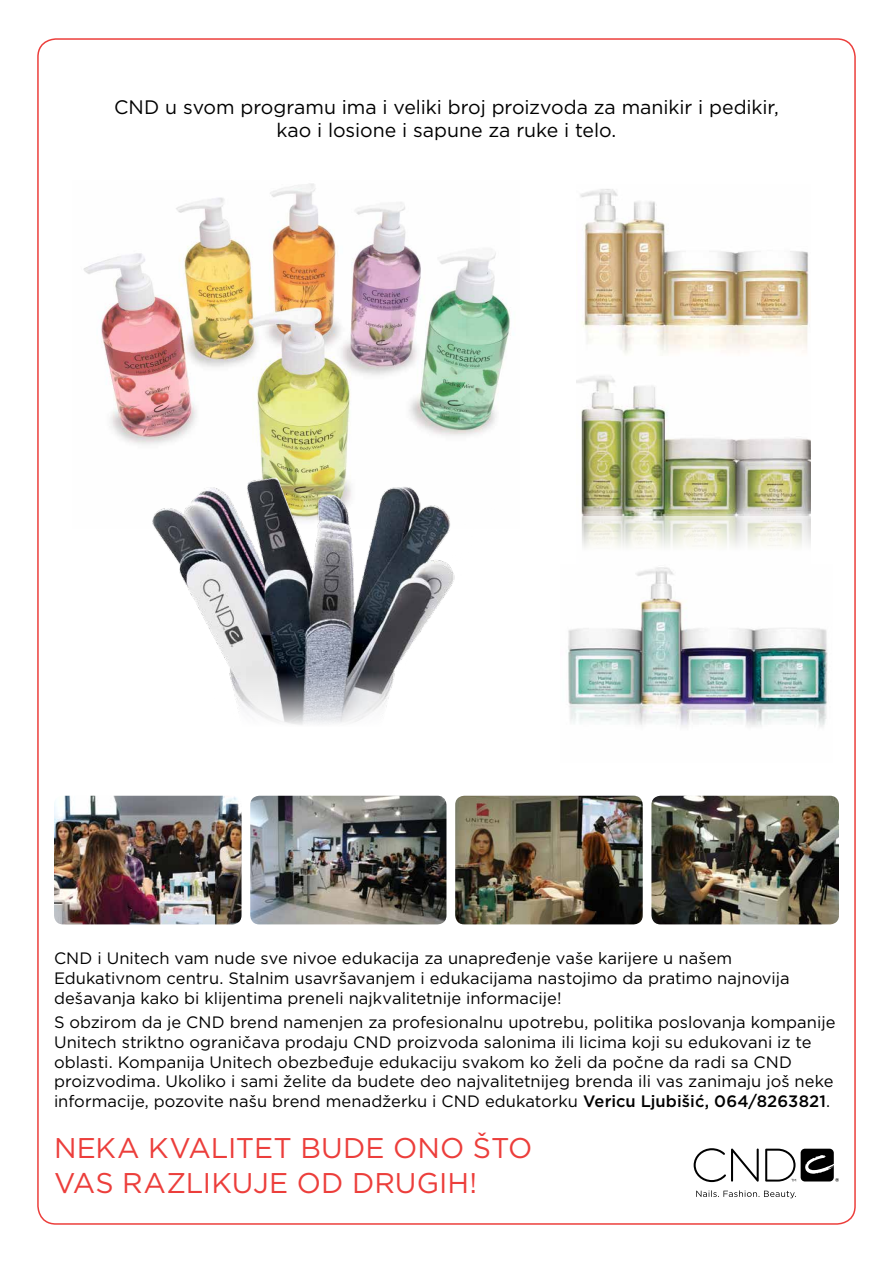
<style>
.page{position:relative;width:893px;height:1263px;background:#fff}
.page>*{position:absolute;margin:0;border:0;box-sizing:border-box;transform-origin:0 0}
.t1{font:28.5px "Gotham";letter-spacing:.005em;color:#ec3e3b}
.t2{font:19.5px/23.4px "Gotham";letter-spacing:-.005em;color:#000;text-align:center}
.t3{font:16.5px/19.8px "Gotham";color:#000}
.s1{font-weight:500}
</style>
<div class="page">
<img style="left:580px;top:189px;width:229px;height:165px">
<img style="left:577px;top:376px;width:233px;height:138px">
<img style="left:581px;top:514px;width:229px;height:34px">
<img style="left:568px;top:567px;width:260px;height:160px">
<img style="left:250px;top:796px;width:196px;height:128px">
<img style="left:455px;top:796px;width:188px;height:128px">
<img style="left:651px;top:796px;width:188px;height:128px">
<img style="left:54px;top:796px;width:188px;height:128px">
<img style="left:83px;top:183px;width:427px;height:276px">
<img style="left:152px;top:459px;width:303px;height:266px">
<svg style="left:694px;top:1148px;width:145px;height:50px"></svg>
<p class="t2" style="left:114px;top:95px;width:666px">CND u svom programu ima i veliki broj proizvoda za manikir i pedikir, kao i losione i sapune za ruke i telo.</p>
<p class="t3" style="left:54px;top:948px;width:737px">CND i Unitech vam nude sve nivoe edukacija za unapređenje vaše karijere u našem<br>Edukativnom centru. Stalnim usavršavanjem i edukacijama nastojimo da pratimo najnovija dešavanja kako bi klijentima preneli najkvalitetnije informacije!</p>
<p class="t3" style="left:54px;top:1012px;width:783px">S obzirom da je CND brend namenjen za profesionalnu upotrebu, politika poslovanja kompanije Unitech striktno ograničava prodaju CND proizvoda salonima ili licima koji su edukovani iz te oblasti. Kompanija Unitech obezbeđuje edukaciju svakom ko želi da počne da radi sa CND proizvodima. Ukoliko i sami želite da budete deo najvalitetnijeg brenda ili vas zanimaju još neke informacije, pozovite našu brend menadžerku i CND edukatorku <span class="s1">Vericu Ljubišić, 064/8263821</span>.</p>
<h1 class="t1" style="left:54px;top:1130px;width:174px">Neka kvalitet</h1>
<h1 class="t1" style="left:300px;top:1130px;width:21px">bude</h1>
<h1 class="t1" style="left:393px;top:1130px;width:24px">ono</h1>
<h1 class="t1" style="left:473px;top:1130px;width:39px">što</h1>
<h1 class="t1" style="left:54px;top:1164px;width:131px">vas razlikuje</h1>
<h1 class="t1" style="left:297px;top:1164px;width:182px">od drugih!</h1>
</div>
